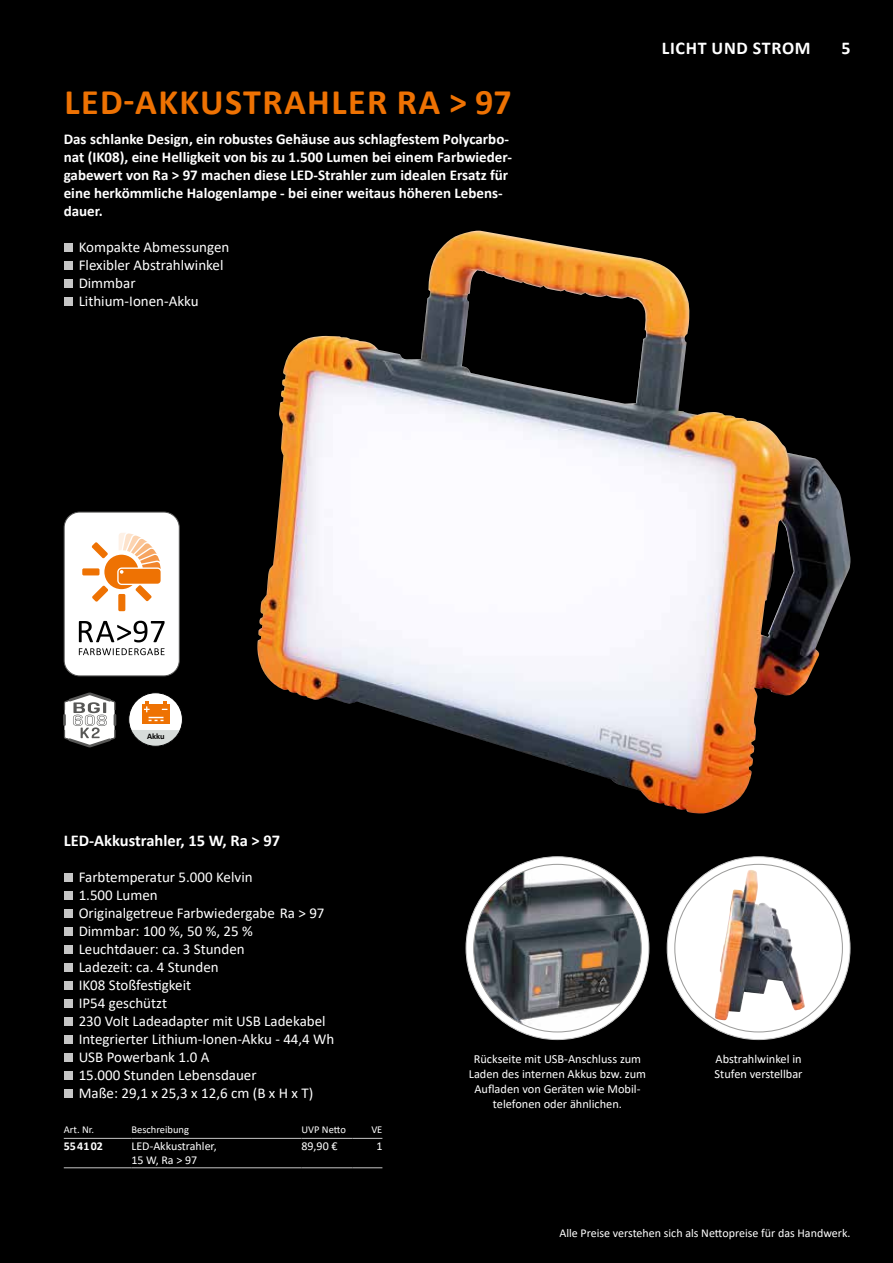
<style>
.page{position:relative;width:893px;height:1263px;background:#000}
.page>*{position:absolute;margin:0;border:0;box-sizing:border-box;transform-origin:0 0}
.t1{font:700 36px "Calibri";letter-spacing:.04em;color:#ee7203}
.t2{font:700 18px "Calibri";letter-spacing:.04em;color:#fff}
.t3{font:700 16.5px "Calibri";color:#fff}
.t4{font:15px/18px "Calibri";color:#fff}
.t5{font:700 15px/18px "Calibri";color:#fff}
.t6{font:12.3px/14.9px "Calibri";color:#fff;text-align:center}
.t7{font:12px/14.4px "Calibri";color:#fff}
.t8{font:700 12px "Calibri";color:#fff}
.t9{font:10.5px "Calibri";color:#fff}
.t10{font:700 8.4px "Calibri";color:#000}
</style>
<div class="page">
<div style="left:64px;top:243px;width:9px;height:9px;background:#c6c6c6"></div>
<div style="left:64px;top:261px;width:9px;height:9px;background:#c6c6c6"></div>
<div style="left:64px;top:279px;width:9px;height:9px;background:#c6c6c6"></div>
<div style="left:64px;top:297px;width:9px;height:9px;background:#c6c6c6"></div>
<div style="left:64px;top:873px;width:9px;height:9px;background:#c6c6c6"></div>
<div style="left:64px;top:891px;width:9px;height:9px;background:#c6c6c6"></div>
<div style="left:64px;top:909px;width:9px;height:9px;background:#c6c6c6"></div>
<div style="left:64px;top:927px;width:9px;height:9px;background:#c6c6c6"></div>
<div style="left:64px;top:945px;width:9px;height:9px;background:#c6c6c6"></div>
<div style="left:64px;top:963px;width:9px;height:9px;background:#c6c6c6"></div>
<div style="left:64px;top:981px;width:9px;height:9px;background:#c6c6c6"></div>
<div style="left:64px;top:999px;width:9px;height:9px;background:#c6c6c6"></div>
<div style="left:64px;top:1017px;width:9px;height:9px;background:#c6c6c6"></div>
<div style="left:64px;top:1035px;width:9px;height:9px;background:#c6c6c6"></div>
<div style="left:64px;top:1053px;width:9px;height:9px;background:#c6c6c6"></div>
<div style="left:64px;top:1071px;width:9px;height:9px;background:#c6c6c6"></div>
<div style="left:64px;top:1089px;width:9px;height:9px;background:#c6c6c6"></div>
<hr style="left:64px;top:1167px;width:67px;height:1px;background:#c6c6c6">
<hr style="left:131px;top:1167px;width:170px;height:1px;background:#c6c6c6">
<hr style="left:301px;top:1167px;width:51px;height:1px;background:#c6c6c6">
<hr style="left:352px;top:1167px;width:30px;height:1px;background:#c6c6c6">
<hr style="left:64px;top:1138px;width:67px;height:1px;background:#c6c6c6">
<hr style="left:131px;top:1138px;width:170px;height:1px;background:#c6c6c6">
<hr style="left:301px;top:1138px;width:51px;height:1px;background:#c6c6c6">
<hr style="left:352px;top:1138px;width:30px;height:1px;background:#c6c6c6">
<img style="left:257px;top:234px;width:562px;height:580px">
<svg style="left:466px;top:857px;width:183px;height:182px;background:#f4f4f4"></svg>
<img style="left:474px;top:864px;width:167px;height:168px;border-radius:84px">
<div style="left:667px;top:857px;width:183px;height:182px;background:#fff;border-radius:50%"></div>
<img style="left:715px;top:870px;width:90px;height:150px">
<div style="left:64px;top:512px;width:115px;height:164px;background:#fff;border-radius:16px"></div>
<div style="left:64px;top:512px;width:116px;height:164px;border:1px solid #575756;border-radius:16px"></div>
<svg style="left:79px;top:648px;width:86px;height:7px"></svg>
<svg style="left:79px;top:621px;width:86px;height:21px"></svg>
<div style="left:118px;top:594px;width:7px;height:17px;background:#ee7203"></div>
<div style="left:82px;top:568px;width:18px;height:7px;background:#ee7203"></div>
<svg style="left:92px;top:533px;width:69px;height:69px"></svg>
<svg style="left:63px;top:692px;width:53px;height:55px"></svg>
<div style="left:129px;top:693px;width:53px;height:53px;background:#fff;border-radius:50%"></div>
<svg style="left:131px;top:730px;width:49px;height:16px"></svg>
<div style="left:128px;top:692px;width:55px;height:54px;border:1px solid #000;border-radius:50%"></div>
<svg style="left:142px;top:705px;width:27px;height:19px"></svg>
<svg style="left:144px;top:702px;width:24px;height:19px"></svg>
<h1 class="t1" style="left:64px;top:77px;width:449px">LED-AKKUSTRAHLER RA &gt; 97</h1>
<p class="t5" style="left:64px;top:130px;width:450px">Das schlanke Design, ein robustes Gehäuse aus schlagfestem Polycarbo&shy;nat (IK08), eine Helligkeit von bis zu 1.500 Lumen bei einem Farbwieder&shy;gabewert von Ra &gt; 97 machen diese LED-Strahler zum idealen Ersatz für eine herkömmliche Halogenlampe - bei einer weitaus höheren Lebens&shy;dauer.</p>
<p class="t4" style="left:79px;top:238px;width:152px">Kompakte Abmessungen<br>Flexibler Abstrahlwinkel<br>Dimmbar<br>Lithium-Ionen-Akku</p>
<p class="t2" style="left:662px;top:35px;width:150px">LICHT UND STROM</p>
<p class="t2" style="left:841px;top:35px;width:11px">5</p>
<p class="t10" style="left:147px;top:730px;width:19px">Akku</p>
<p class="t3" style="left:64px;top:829px;width:218px">LED-Akkustrahler, 15 W, Ra &gt; 97</p>
<p class="t4" style="left:79px;top:868px;width:257px">Farbtemperatur 5.000 Kelvin<br>1.500 Lumen<br>Originalgetreue Farbwiedergabe Ra &gt; 97<br>Dimmbar: 100 %, 50 %, 25 %<br>Leuchtdauer: ca. 3 Stunden<br>Ladezeit: ca. 4 Stunden<br>IK08 Stoßfestigkeit<br>IP54 geschützt<br>230 Volt Ladeadapter mit USB Ladekabel<br>Integrierter Lithium-Ionen-Akku - 44,4 Wh<br>USB Powerbank 1.0 A<br>15.000 Stunden Lebensdauer<br>Maße: 29,1 x 25,3 x 12,6 cm (B x H x T)</p>
<p class="t9" style="left:64px;top:1122px;width:32px">Art. Nr.</p>
<p class="t9" style="left:131px;top:1122px;width:59px">Beschreibung</p>
<p class="t9" style="left:301px;top:1122px;width:46px">UVP Netto</p>
<p class="t9" style="left:371px;top:1122px;width:13px">VE</p>
<p class="t8" style="left:64px;top:1137px;width:41px">554102</p>
<p class="t7" style="left:131px;top:1138px;width:87px">LED-Akkustrahler,<br>15 W, Ra &gt; 97</p>
<p class="t7" style="left:301px;top:1138px;width:38px">89,90 €</p>
<p class="t7" style="left:376px;top:1138px;width:8px">1</p>
<p class="t6" style="left:469px;top:1052px;width:179px">Rückseite mit USB-Anschluss zum<br>Laden des internen Akkus bzw. zum<br>Aufladen von Geräten wie Mobil&shy;telefonen oder ähnlichen.</p>
<p class="t6" style="left:715px;top:1052px;width:90px;text-align:left">Abstrahlwinkel in<br>Stufen verstellbar</p>
<p class="t7" style="left:559px;top:1225px;width:293px">Alle Preise verstehen sich als Nettopreise für das Handwerk.</p>
</div>
